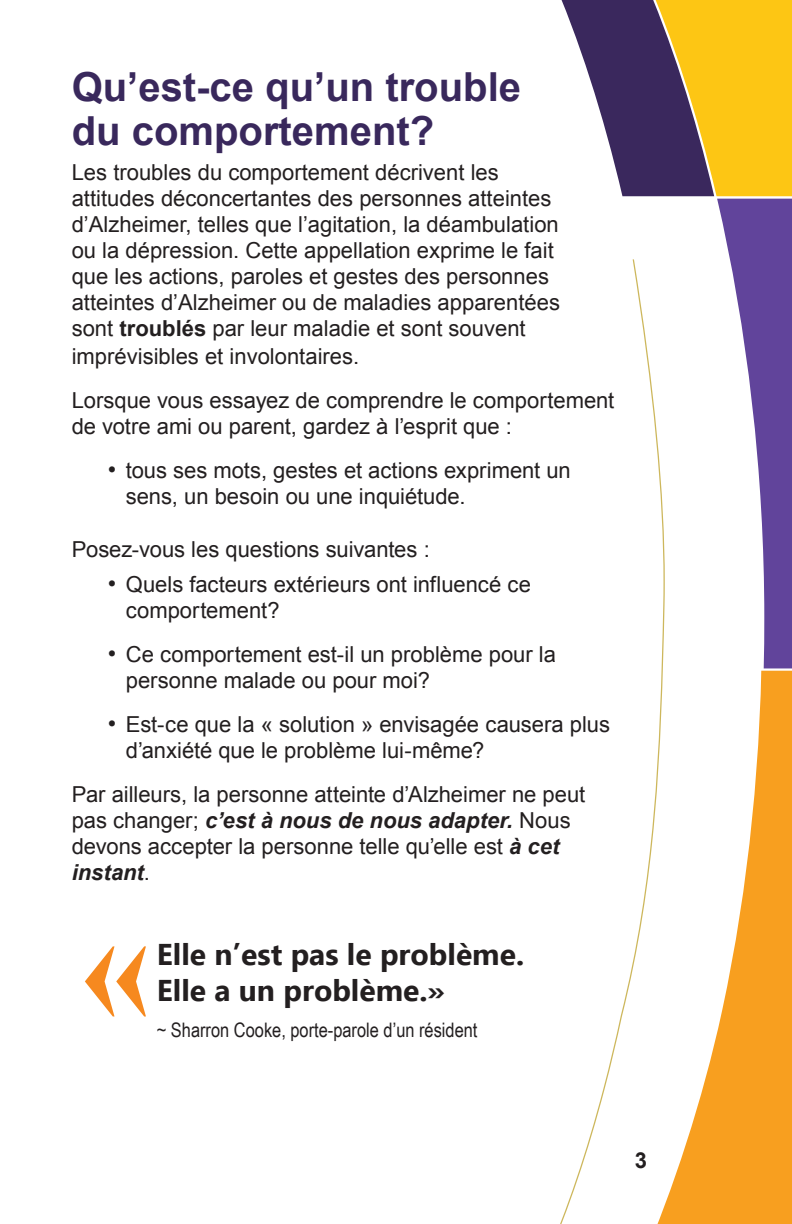
<style>
.page{position:relative;width:792px;height:1224px;background:#fff}
.page>*{position:absolute;margin:0;border:0;box-sizing:border-box;transform-origin:0 0}
.quote_mark{font:700 144px "Perpetua Titling";color:#f6891f}
.t1{font:700 40px/44px "Arial";color:#39285c}
.t2{font:700 30px/36px "Ebrima";color:#231f20}
.t3{font:22px/26px "Arial";color:#231f20}
.t4{font:700 22px "Arial";color:#231f20}
.Quote_name{font:20px "Arial Narrow";color:#231f20}
.s1{font-weight:700}
.s2{font-size:24px}
.s3{font-weight:700;font-style:italic}
</style>
<div class="page">
<div style="left:761px;top:670px;width:30px;height:553px;background:#f89f1f"></div>
<svg style="left:664px;top:684px;width:97px;height:539px"></svg>
<svg style="left:560px;top:668px;width:104px;height:555px"></svg>
<svg style="left:561px;top:0;width:231px;height:668px"></svg>
<p class="t1" style="left:72px;top:66px;width:450px">Qu’est-ce qu’un trouble du comportement?</p>
<p class="t3" style="left:72px;top:159px;width:489px">Les troubles du comportement décrivent les attitudes déconcertantes des personnes atteintes d’Alzheimer, telles que l’agitation, la déambulation ou la dépression. Cette appellation exprime le fait que les actions, paroles et gestes des personnes atteintes d’Alzheimer ou de maladies apparentées sont <span class="s1">troublés</span> par leur maladie et sont souvent</p>
<p class="t3" style="left:72px;top:343px;width:289px">imprévisibles et involontaires.</p>
<p class="t3" style="left:72px;top:387px;width:544px">Lorsque vous essayez de comprendre le comportement de votre ami ou parent, gardez à l’esprit que :</p>
<p class="t3" style="left:126px;top:457px;width:446px;text-indent:-18px"><span class="s2">•</span> tous ses mots, gestes et actions expriment un sens, un besoin ou une inquiétude.</p>
<p class="t3" style="left:72px;top:536px;width:359px">Posez-vous les questions suivantes :</p>
<p class="t3" style="left:126px;top:571px;width:407px;text-indent:-18px"><span class="s2">•</span> Quels facteurs extérieurs ont influencé ce comportement?</p>
<p class="t3" style="left:126px;top:641px;width:431px;text-indent:-18px"><span class="s2">•</span> Ce comportement est-il un problème pour la personne malade ou pour moi?</p>
<p class="t3" style="left:126px;top:711px;width:485px;text-indent:-18px"><span class="s2">•</span> Est-ce que la « solution » envisagée causera plus d’anxiété que le problème lui-même?</p>
<p class="t3" style="left:72px;top:781px;width:515px">Par ailleurs, la personne atteinte d’Alzheimer ne peut pas changer; <span class="s3">c’est à nous de nous adapter.</span> Nous devons accepter la personne telle qu’elle est <span class="s3">à cet instant</span>.</p>
<p class="quote_mark" style="left:83px;top:891px;width:66px">«</p>
<p class="t2" style="left:157px;top:938px;width:369px">Elle n’est pas le problème.<br>Elle a un problème.»</p>
<p class="Quote_name" style="left:157px;top:1015px;width:322px">~ Sharron Cooke, porte-parole d’un résident</p>
<p class="t4" style="left:634px;top:1145px;width:14px">3</p>
</div>
